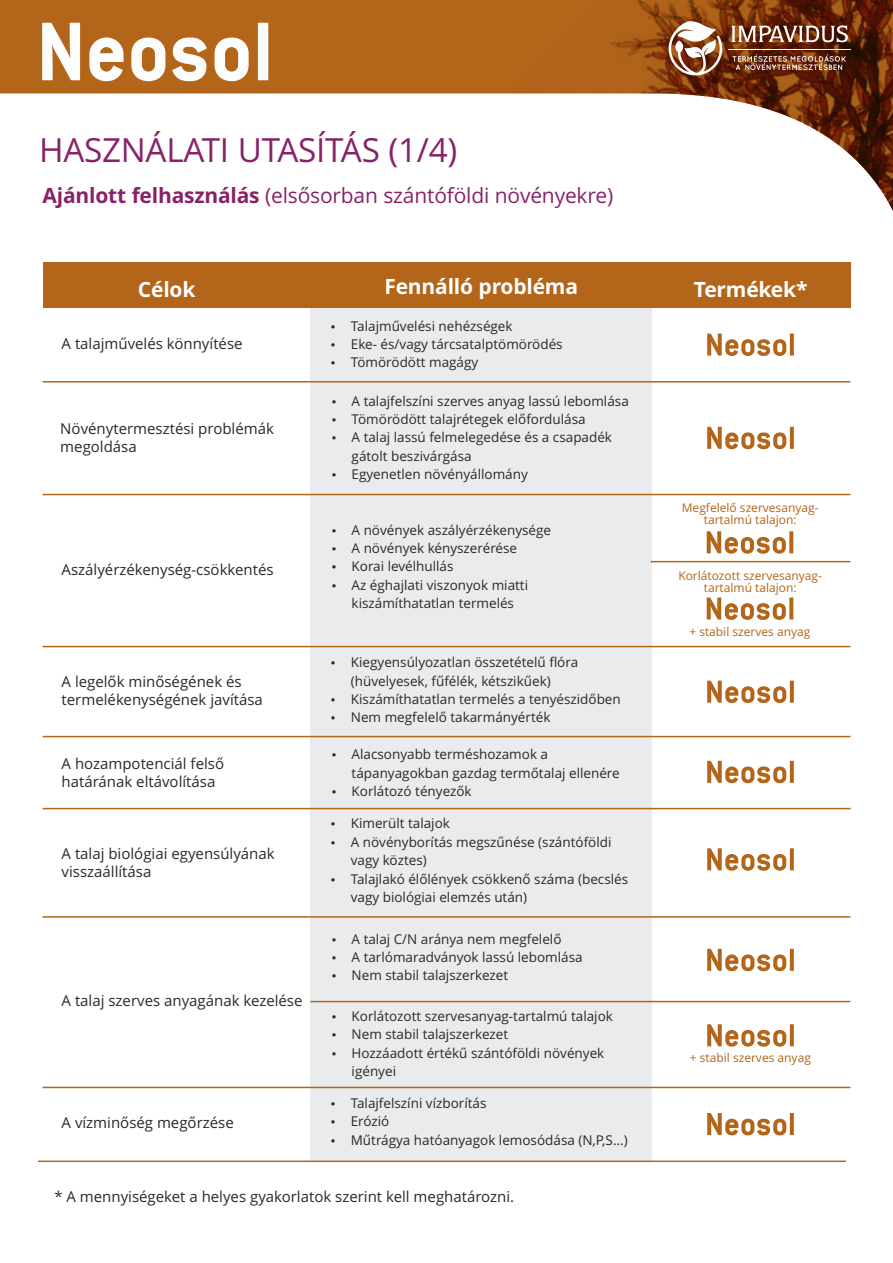
<style>
.page{position:relative;width:893px;height:1263px;background:#fff}
.page>*{position:absolute;margin:0;border:0;box-sizing:border-box;transform-origin:0 0}
.t1{font:33.3px "Open Sans";letter-spacing:-.01em;color:#872269}
.t2{font:21px "Open Sans";letter-spacing:-.01em;color:#872269}
.t3{font:700 21px "Open Sans";letter-spacing:-.01em;color:#fff}
.t4{font:15px/18px "Open Sans";color:#2a2a28}
.t5{font:13.5px/18.5px "Open Sans";color:#2a2a28}
.t6{font:12px/12px "Open Sans";color:#b3651a;text-align:center}
.s1{font-weight:700}
</style>
<div class="page">
<div style="left:0;top:0;width:508px;height:94px;background:#b3651a"></div>
<img style="left:508px;top:0;width:385px;height:295px">
<svg style="left:42px;top:23px;width:38px;height:57px"></svg>
<svg style="left:89px;top:38px;width:35px;height:43px"></svg>
<svg style="left:131px;top:38px;width:34px;height:43px"></svg>
<svg style="left:172px;top:38px;width:35px;height:43px"></svg>
<svg style="left:215px;top:38px;width:34px;height:43px"></svg>
<div style="left:258px;top:23px;width:10px;height:57px;background:#fdfdfd"></div>
<svg style="left:732px;top:54px;width:114px;height:16px;background:#885943"></svg>
<svg style="left:669px;top:21px;width:53px;height:54px"></svg>
<svg style="left:731px;top:25px;width:117px;height:18px"></svg>
<hr style="left:728px;top:49px;width:122px;height:1px;background:#fdfdfd">
<div style="left:43px;top:262px;width:807px;height:46px;background:#b3651a"></div>
<div style="left:311px;top:308px;width:341px;height:853px;background:#eaebec"></div>
<svg style="left:707px;top:334px;width:79px;height:22px"></svg>
<svg style="left:790px;top:334px;width:4px;height:22px"></svg>
<svg style="left:707px;top:427px;width:79px;height:22px"></svg>
<svg style="left:790px;top:427px;width:4px;height:22px"></svg>
<svg style="left:707px;top:531px;width:79px;height:23px"></svg>
<svg style="left:789px;top:531px;width:4px;height:22px"></svg>
<svg style="left:707px;top:1113px;width:79px;height:22px"></svg>
<svg style="left:790px;top:1113px;width:4px;height:22px"></svg>
<svg style="left:707px;top:949px;width:79px;height:22px"></svg>
<svg style="left:790px;top:949px;width:4px;height:22px"></svg>
<svg style="left:707px;top:761px;width:79px;height:22px"></svg>
<svg style="left:790px;top:761px;width:4px;height:22px"></svg>
<svg style="left:707px;top:681px;width:79px;height:22px"></svg>
<svg style="left:790px;top:681px;width:4px;height:22px"></svg>
<svg style="left:707px;top:848px;width:79px;height:23px"></svg>
<svg style="left:790px;top:848px;width:4px;height:22px"></svg>
<svg style="left:707px;top:597px;width:79px;height:23px"></svg>
<svg style="left:789px;top:597px;width:4px;height:22px"></svg>
<hr style="left:43px;top:381px;width:807px;height:1px;background:#b3651a">
<hr style="left:43px;top:494px;width:807px;height:1px;background:#b3651a">
<hr style="left:43px;top:646px;width:807px;height:1px;background:#b3651a">
<hr style="left:651px;top:561px;width:199px;height:1px;background:#b3651a">
<hr style="left:43px;top:736px;width:807px;height:1px;background:#b3651a">
<svg style="left:707px;top:1024px;width:79px;height:23px"></svg>
<svg style="left:790px;top:1024px;width:4px;height:22px"></svg>
<hr style="left:43px;top:808px;width:807px;height:1px;background:#b3651a">
<hr style="left:43px;top:916px;width:807px;height:2px;background:#b3651a">
<hr style="left:310px;top:1001px;width:540px;height:1px;background:#b3651a">
<hr style="left:43px;top:1087px;width:807px;height:1px;background:#b3651a">
<hr style="left:38px;top:1160px;width:808px;height:2px;background:#b3651a">
<h1 class="t1" style="left:39px;top:136px;width:419px">HASZNÁLATI UTASÍTÁS (1/4)</h1>
<h2 class="t2" style="left:43px;top:187px;width:572px"><span class="s1">Ajánlott felhasználás</span> (elsősorban szántóföldi növényekre)</h2>
<h2 class="t3" style="left:138px;top:281px;width:59px">Célok</h2>
<h2 class="t3" style="left:384px;top:278px;width:195px">Fennálló probléma</h2>
<h2 class="t3" style="left:694px;top:281px;width:115px">Termékek*</h2>
<p class="t4" style="left:62px;top:336px;width:182px">A talajművelés könnyítése</p>
<p class="t5" style="left:351px;top:318px;width:213px">Talajművelési nehézségek<br>Eke- és/vagy tárcsatalptömörödés<br>Tömörödött magágy</p>
<p class="t5" style="left:352px;top:393px;width:279px">A talajfelszíni szerves anyag lassú lebomlása Tömörödött talajrétegek előfordulása<br>A talaj lassú felmelegedése és a csapadék gátolt beszivárgása<br>Egyenetlen növényállomány</p>
<p class="t4" style="left:60px;top:421px;width:215px">Növénytermesztési problémák megoldása</p>
<p class="t4" style="left:62px;top:562px;width:213px">Aszályérzékenység-csökkentés</p>
<p class="t4" style="left:62px;top:673px;width:203px">A legelők minőségének és termelékenységének javítása</p>
<p class="t5" style="left:352px;top:522px;width:201px">A növények aszályérzékenysége<br>A növények kényszerérése<br>Korai levélhullás<br>Az éghajlati viszonyok miatti kiszámíthatatlan termelés</p>
<p class="t5" style="left:351px;top:654px;width:271px">Kiegyensúlyozatlan összetételű flóra (hüvelyesek, fűfélék, kétszikűek)<br>Kiszámíthatatlan termelés a tenyészidőben Nem megfelelő takarmányérték</p>
<p class="t4" style="left:62px;top:756px;width:164px">A hozampotenciál felső határának eltávolítása</p>
<p class="t5" style="left:352px;top:746px;width:270px">Alacsonyabb terméshozamok a tápanyagokban gazdag termőtalaj ellenére<br>Korlátozó tényezők</p>
<p class="t4" style="left:62px;top:846px;width:215px">A talaj biológiai egyensúlyának visszaállítása</p>
<p class="t4" style="left:62px;top:992px;width:242px">A talaj szerves anyagának kezelése</p>
<p class="t4" style="left:62px;top:1115px;width:174px">A vízminőség megőrzése</p>
<p class="t5" style="left:351px;top:816px;width:279px">Kimerült talajok<br>A növényborítás megszűnése (szántóföldi vagy köztes)<br>Talajlakó élőlények csökkenő száma (becslés vagy biológiai elemzés után)</p>
<p class="t5" style="left:352px;top:931px;width:233px">A talaj C/N aránya nem megfelelő<br>A tarlómaradványok lassú lebomlása<br>Nem stabil talajszerkezet</p>
<p class="t5" style="left:352px;top:1008px;width:263px">Korlátozott szervesanyag-tartalmú talajok<br>Nem stabil talajszerkezet<br>Hozzáadott értékű szántóföldi növények igényei</p>
<p class="t5" style="left:351px;top:1095px;width:279px">Talajfelszíni vízborítás<br>Erózió<br>Műtrágya hatóanyagok lemosódása (N,P,S...)</p>
<p class="t4" style="left:54px;top:1189px;width:461px">* A mennyiségeket a helyes gyakorlatok szerint kell meghatározni.</p>
<p class="t6" style="left:682px;top:503px;width:138px">Megfelelő szervesanyag&shy;tartalmú talajon:</p>
<p class="t6" style="left:678px;top:571px;width:145px">Korlátozott szervesanyag&shy;tartalmú talajon:</p>
<p class="t6" style="left:689px;top:626px;width:123px">+ stabil szerves anyag</p>
<p class="t6" style="left:690px;top:1053px;width:123px">+ stabil szerves anyag</p>
</div>
